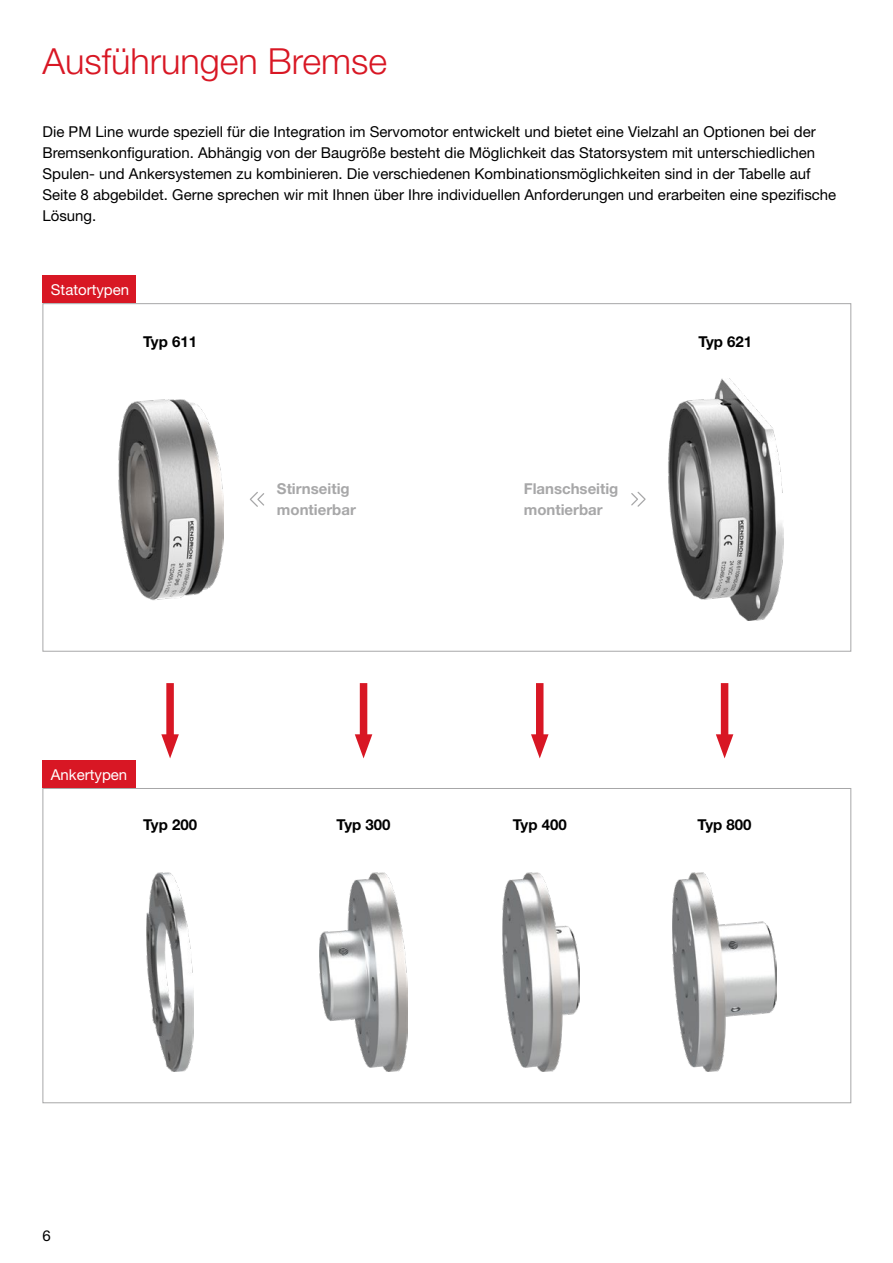
<style>
.page{position:relative;width:893px;height:1263px;background:#fff}
.page>*{position:absolute;margin:0;border:0;box-sizing:border-box;transform-origin:0 0}
.t1{font:300 36px "Helvetica Neue LT Pro";color:#d81724}
.t2{font:15px/21px "Helvetica Neue LT Pro";color:#000}
.t3{font:700 15px/21px "Helvetica Neue LT Pro";color:#a7a7a8}
.t4{font:700 15px "Helvetica Neue LT Pro";color:#000}
.t5{font:15px "Helvetica Neue LT Pro";color:#fff}
</style>
<div class="page">
<img style="left:118px;top:400px;width:105px;height:201px">
<div style="left:43px;top:276px;width:93px;height:27px;background:#d81724"></div>
<img style="left:668px;top:379px;width:115px;height:241px">
<img style="left:502px;top:872px;width:77px;height:200px">
<img style="left:672px;top:872px;width:105px;height:200px">
<img style="left:319px;top:872px;width:89px;height:200px">
<img style="left:147px;top:872px;width:46px;height:200px">
<svg style="left:250px;top:492px;width:14px;height:15px"></svg>
<svg style="left:631px;top:492px;width:15px;height:15px"></svg>
<div style="left:43px;top:760px;width:93px;height:28px;background:#d81724"></div>
<div style="left:166px;top:683px;width:8px;height:61px;background:#d81724"></div>
<svg style="left:161px;top:734px;width:18px;height:24px"></svg>
<div style="left:360px;top:683px;width:7px;height:61px;background:#d81724"></div>
<svg style="left:355px;top:734px;width:17px;height:24px"></svg>
<div style="left:536px;top:683px;width:7px;height:61px;background:#d81724"></div>
<svg style="left:531px;top:734px;width:17px;height:24px"></svg>
<div style="left:721px;top:683px;width:7px;height:61px;background:#d81724"></div>
<svg style="left:716px;top:734px;width:17px;height:24px"></svg>
<h1 class="t1" style="left:43px;top:39px;width:346px">Ausführungen Bremse</h1>
<p class="t2" style="left:43px;top:121px;width:795px">Die PM Line wurde speziell für die Integration im Servomotor entwickelt und bietet eine Vielzahl an Optionen bei der Bremsenkonfiguration. Abhängig von der Baugröße besteht die Möglichkeit das Statorsystem mit unterschiedlichen Spulen- und Ankersystemen zu kombinieren. Die verschiedenen Kombinationsmöglichkeiten sind in der Tabelle auf Seite 8 abgebildet. Gerne sprechen wir mit Ihnen über Ihre individuellen Anforderungen und erarbeiten eine spezifische Lösung.</p>
<p class="t5" style="left:51px;top:280px;width:80px">Statortypen</p>
<p class="t4" style="left:143px;top:332px;width:55px">Typ 611</p>
<p class="t4" style="left:698px;top:332px;width:55px">Typ 621</p>
<p class="t3" style="left:277px;top:478px;width:80px">Stirnseitig montierbar</p>
<p class="t3" style="left:524px;top:478px;width:96px">Flanschseitig montierbar</p>
<p class="t5" style="left:51px;top:765px;width:78px">Ankertypen</p>
<p class="t4" style="left:143px;top:815px;width:55px">Typ 200</p>
<p class="t4" style="left:337px;top:815px;width:55px">Typ 300</p>
<p class="t4" style="left:513px;top:815px;width:55px">Typ 400</p>
<p class="t4" style="left:698px;top:815px;width:55px">Typ 800</p>
<p class="t2" style="left:43px;top:1225px;width:10px">6</p>
</div>
